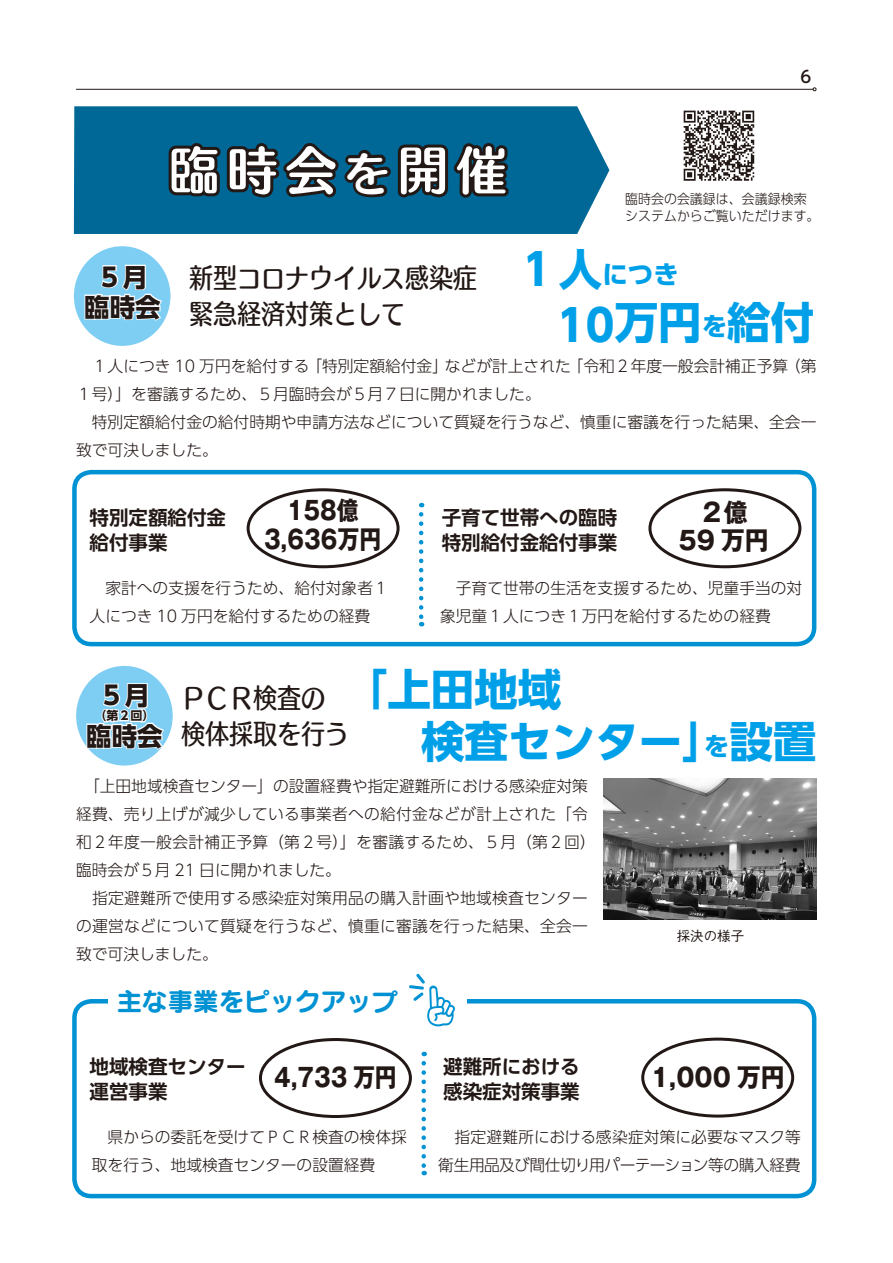
<style>
.page{position:relative;width:893px;height:1263px;background:#fff}
.page>*{position:absolute;margin:0;border:0;box-sizing:border-box;transform-origin:0 0}
.t1{font:51px "Humming Std B";color:#fff}
.t2{font:700 43.5px "UD Shin Go Pro";color:#00a0e9}
.t3{font:27.15px/36px "Humming Std D";color:#221815;scale:.88 1}
.t4{font:700 25.5px/28.5px "Gothic MB101 Pro";color:#221815;text-align:center;scale:.86 1}
.t5{font:700 25.5px/28.5px "Gothic MB101 Pro";color:#221815;text-align:center;scale:.94 1}
.t6{font:25.5px "Seurat Pro B";color:#0092d3}
.t7{font:700 25.5px/30px "UD Shin Go Pro";color:#221815;text-align:center}
.t8{font:700 25.5px "UD Shin Go Pro";color:#00a0e9}
.t9{font:700 19.5px/25.5px "UD Shin Go Pro De";color:#221815}
.t10{font:500 16.5px "UD Shin M Go Pro";color:#221815}
.t11{font:300 15.75px/27.9px "UD Shin Go Pro";color:#221815}
.t12{font:300 15.75px/27.9px "UD Shin Go Pro";letter-spacing:-.025em;color:#221815}
.t13{font:300 13.5px/16.5px "UD Shin Go Pro";color:#221815;scale:.96 1}
.t14{font:500 13.5px "Gothic BBB Pro";color:#221815}
.t15{font:700 12px "UD Shin Go Pro";color:#221815}
.s1{font-size:46.5px}
.s2{font-size:43.5px}
.s3{font-size:25.5px}
</style>
<div class="page">
<hr style="left:76px;top:89px;width:737px;height:1px;background:#221815">
<div style="left:74px;top:106px;width:535px;height:128px;background:#006896"></div>
<svg style="left:166px;top:138px;width:346px;height:64px;background:#143849"></svg>
<div style="left:74px;top:246px;width:96px;height:100px;background:#7ecef4;border-radius:50%"></div>
<svg style="left:83px;top:264px;width:81px;height:58px"></svg>
<div style="left:76px;top:666px;width:97px;height:99px;background:#7ecef4;border-radius:50%"></div>
<svg style="left:85px;top:682px;width:80px;height:69px"></svg>
<img style="left:683px;top:110px;width:72px;height:71px">
<div style="left:72px;top:470px;width:744px;height:176px;border:4px solid #0092d3;border-radius:17px"></div>
<div style="left:72px;top:999px;width:744px;height:199px;border:4px solid #0092d3;border-radius:17px"></div>
<svg style="left:419px;top:514px;width:4px;height:112px"></svg>
<svg style="left:421px;top:1063px;width:5px;height:112px"></svg>
<div style="left:247px;top:488px;width:153px;height:80px;border:3px solid #221815;border-radius:50%"></div>
<div style="left:259px;top:1038px;width:153px;height:80px;border:3px solid #221815;border-radius:50%"></div>
<div style="left:648px;top:488px;width:153px;height:80px;border:3px solid #221815;border-radius:50%"></div>
<div style="left:641px;top:1037px;width:153px;height:80px;border:3px solid #221815;border-radius:50%"></div>
<img style="left:604px;top:778px;width:212px;height:142px">
<div style="left:108px;top:981px;width:359px;height:40px;background:#fff"></div>
<svg style="left:409px;top:974px;width:46px;height:52px"></svg>
<p class="t10" style="left:800px;top:63px;width:12px">6</p>
<h1 class="t1" style="left:168px;top:132px;width:340px">臨時会<span class="s1">を</span>開催</h1>
<h3 class="t7" style="left:84px;top:261px;width:78px">５月臨時会</h3>
<h3 class="t3" style="left:189px;top:259px;width:329px">新型コロナウイルス感染症緊急経済対策として</h3>
<h2 class="t2" style="left:515px;top:234px;width:45px">１</h2>
<p class="t13" style="left:625px;top:190px;width:204px">臨時会の会議録は、会議録検索システムからご覧いただけます。</p>
<h3 class="t8" style="left:559px;top:253px;width:121px"><span class="s2">人</span>につき</h3>
<h2 class="t2" style="left:615px;top:287px;width:201px">万円<span class="s3">を</span>給付</h2>
<h2 class="t2" style="left:557px;top:290px;width:59px">10</h2>
<p class="t11" style="left:445px;top:351px;width:127px">などが計上された</p>
<p class="t11" style="left:306px;top:351px;width:143px">「特別定額給付金」</p>
<p class="t11" style="left:568px;top:351px;width:222px">「令和２年度一般会計補正予算</p>
<p class="t11" style="left:785px;top:351px;width:33px">（第</p>
<p class="t11" style="left:76px;top:351px;width:742px">　１人につき 10 万円を給付する<br>１号）」を審議するため、５月臨時会が５月７日に開かれました。<br>　特別定額給付金の給付時期や申請方法などについて質疑を行うなど、慎重に審議を行った結果、全会一致で可決しました。</p>
<p class="t9" style="left:90px;top:504px;width:138px">特別定額給付金給付事業</p>
<h3 class="t4" style="left:264px;top:493px;width:138px">158億<br>3,636万円</h3>
<p class="t11" style="left:90px;top:574px;width:301px">　家計への支援を行うため、給付対象者１人につき 10 万円を給付するための経費</p>
<p class="t9" style="left:442px;top:504px;width:177px">子育て世帯への臨時特別給付金給付事業</p>
<h3 class="t5" style="left:679px;top:495px;width:98px">２億<br>59 万円</h3>
<p class="t11" style="left:440px;top:574px;width:364px">　子育て世帯の生活を支援するため、児童手当の対象児童１人につき１万円を給付するための経費</p>
<h3 class="t7" style="left:99px;top:680px;width:52px">５月</h3>
<p class="t15" style="left:94px;top:706px;width:61px">（第２回(</p>
<h3 class="t7" style="left:86px;top:720px;width:78px">臨時会</h3>
<h3 class="t3" style="left:181px;top:679px;width:192px">ＰＣＲ検査の検体採取を行う</h3>
<h2 class="t2" style="left:344px;top:654px;width:219px">「上田地域</h2>
<h2 class="t2" style="left:421px;top:706px;width:306px">検査センター」</h2>
<h2 class="t2" style="left:704px;top:706px;width:114px"><span class="s3">を</span>設置</h2>
<p class="t11" style="left:76px;top:771px;width:521px">　「上田地域検査センター」の設置経費や指定避難所における感染症対策経費、売り上げが減少している事業者への給付金などが計上された「令和２年度一般会計補正予算（第２号）」を審議するため、５月（第２回(臨時会が５月 21 日に開かれました。<br>　指定避難所で使用する感染症対策用品の購入計画や地域検査センターの運営などについて質疑を行うなど、慎重に審議を行った結果、全会一致で可決しました。</p>
<h3 class="t6" style="left:117px;top:983px;width:282px">主な事業をピックアップ</h3>
<p class="t9" style="left:90px;top:1053px;width:157px">地域検査センター運営事業</p>
<h3 class="t4" style="left:274px;top:1060px;width:144px">4,733 万円</h3>
<p class="t9" style="left:443px;top:1053px;width:138px">避難所における感染症対策事業</p>
<p class="t14" style="left:677px;top:925px;width:69px">採決の様子</p>
<h3 class="t5" style="left:651px;top:1060px;width:144px">1,000 万円</h3>
<p class="t11" style="left:92px;top:1123px;width:317px">　県からの委託を受けてＰＣＲ検査の検体採取を行う、地域検査センターの設置経費</p>
<p class="t12" style="left:438px;top:1122px;width:364px">　指定避難所における感染症対策に必要なマスク等衛生用品及び間仕切り用パーテーション等の購入経費</p>
</div>
